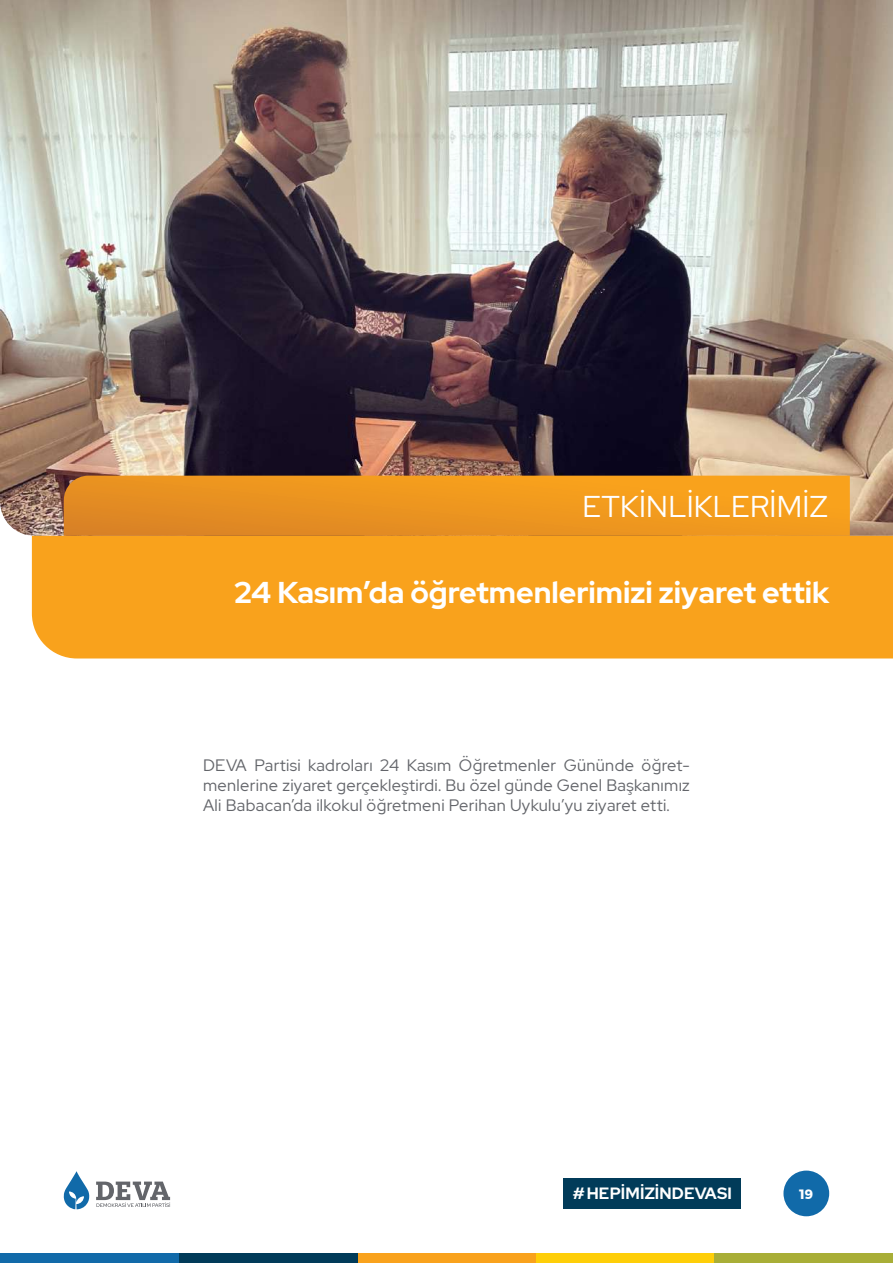
<style>
.page{position:relative;width:893px;height:1263px;background:#fff}
.page>*{position:absolute;margin:0;border:0;box-sizing:border-box;transform-origin:0 0}
.t1{font:700 30px "Red Hat Display";color:#fff}
.t2{font:30px "Red Hat Display";letter-spacing:.01em;color:#fff}
.t3{font:16.5px/20.2px "Red Hat Display";letter-spacing:.02em;color:#63656a;text-align:justify}
.t4{font:700 16.35px "Red Hat Display";letter-spacing:.01em;color:#fff}
.t5{font:700 13.5px "Montserrat";color:#fff}
</style>
<div class="page">
<div style="left:783px;top:1170px;width:46px;height:46px;background:#116aa9;border-radius:50%"></div>
<svg style="left:64px;top:1171px;width:25px;height:38px"></svg>
<svg style="left:96px;top:1181px;width:74px;height:26px"></svg>
<div style="left:0;top:1253px;width:179px;height:10px;background:#116aa9"></div>
<div style="left:179px;top:1253px;width:179px;height:10px;background:#013b59"></div>
<div style="left:358px;top:1253px;width:179px;height:10px;background:#f9a21c"></div>
<div style="left:536px;top:1253px;width:180px;height:10px;background:#fece08"></div>
<div style="left:714px;top:1253px;width:179px;height:10px;background:#a8ae37"></div>
<div style="left:564px;top:1178px;width:177px;height:30px;background:#013b59"></div>
<img style="left:0;top:0;width:893px;height:536px">
<div style="left:32px;top:536px;width:861px;height:122px;background:#f9a21c"></div>
<svg style="left:64px;top:476px;width:786px;height:60px;background:#ec951f"></svg>
<h1 class="t2" style="left:583px;top:487px;width:247px">ETKİNLİKLERİMİZ</h1>
<h1 class="t1" style="left:234px;top:573px;width:596px">24 Kasım’da öğretmenlerimizi ziyaret ettik</h1>
<p class="t3" style="left:203px;top:755px;width:488px">DEVA Partisi kadroları 24 Kasım Öğretmenler Gününde öğret&shy;menlerine ziyaret gerçekleştirdi. Bu özel günde Genel Başkanımız Ali Babacan’da ilkokul öğretmeni Perihan Uykulu’yu ziyaret etti.</p>
<p class="t4" style="left:573px;top:1183px;width:161px"># HEPİMİZİNDEVASI</p>
<p class="t5" style="left:799px;top:1183px;width:15px">19</p>
</div>
